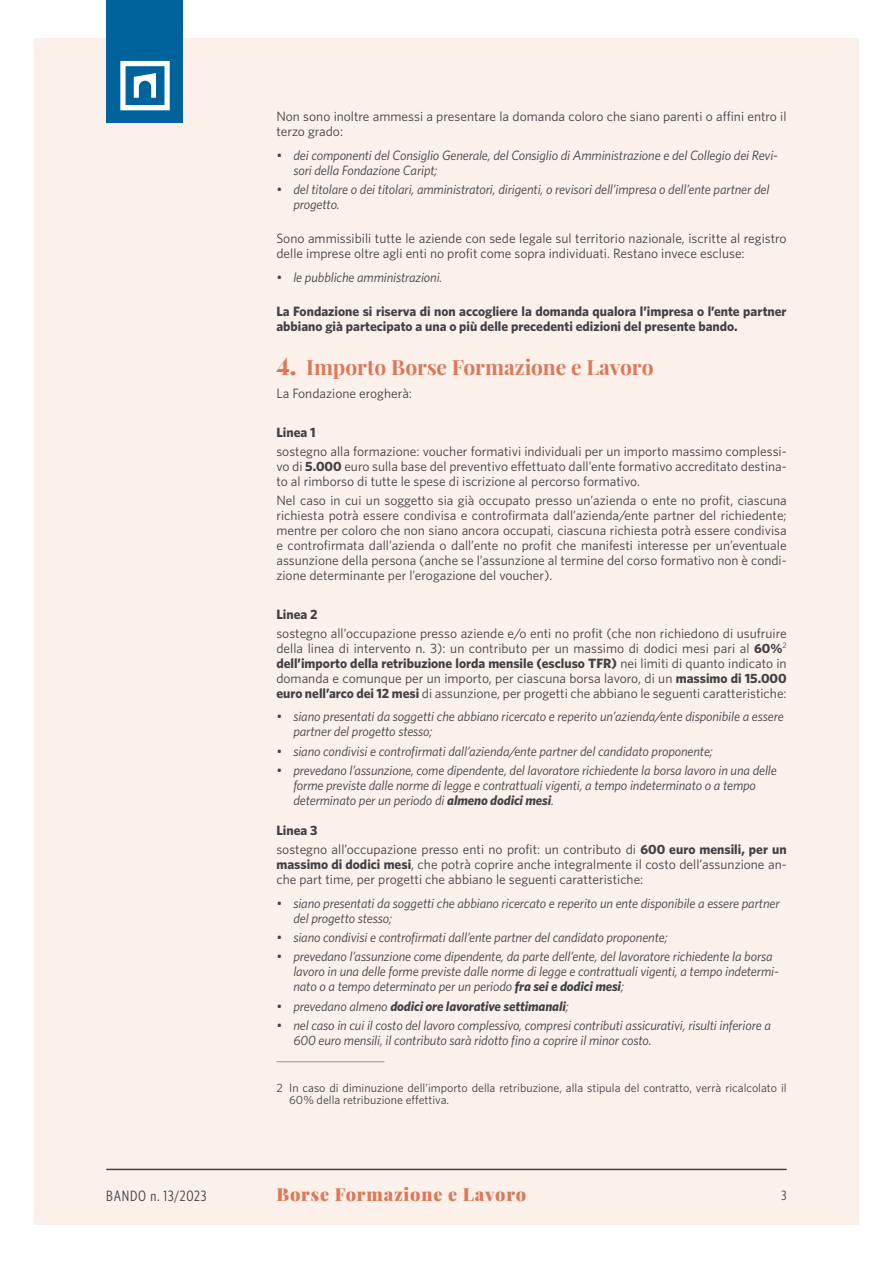
<style>
.page{position:relative;width:893px;height:1263px;background:#fff}
.page>*{position:absolute;margin:0;border:0;box-sizing:border-box;transform-origin:0 0}
.t1{font:700 21px "Playfair Display";color:#dc7857}
.t2{font:900 18px "Playfair Display";letter-spacing:.045em;color:#dc7857}
.t3{font:condensed 15px "Whitney HTF";letter-spacing:.05em;color:#414042}
.t4{font:13.5px/15px "Whitney HTF";color:#414042}
.t5{font:italic 13.5px/15px "Whitney HTF";letter-spacing:-.01em;color:#414042}
.t6{font:700 13.5px/15px "Whitney HTF";color:#414042}
.t7{font:italic 700 13.5px "Whitney HTF";letter-spacing:-.01em;color:#414042}
.t8{font:condensed 13.5px "Whitney HTF";color:#414042}
.t9{font:12px/12px "Whitney HTF";color:#414042}
.s1{font-family:"Playfair Display SC";font-weight:900;font-size:24px}
.s2{font-weight:700}
.s3{font-weight:400}
</style>
<div class="page">
<div style="left:34px;top:38px;width:825px;height:1187px;background:#fbf0ea"></div>
<hr style="left:106px;top:1169px;width:681px;height:1px;background:#414042">
<div style="left:106px;top:0;width:77px;height:123px;background:#00639c"></div>
<svg style="left:120px;top:61px;width:50px;height:49px"></svg>
<hr style="left:276px;top:1061px;width:108px;height:1px;background:#939598">
<p class="t4" style="left:276px;top:109px;width:512px">Non sono inoltre ammessi a presentare la domanda coloro che siano parenti o affini entro il terzo grado:</p>
<p class="t5" style="left:293px;top:147px;width:486px;text-indent:-17px">• dei componenti del Consiglio Generale, del Consiglio di Amministrazione e del Collegio dei Revi&shy;sori della Fondazione Caript;</p>
<p class="t5" style="left:293px;top:181px;width:478px;text-indent:-17px">• del titolare o dei titolari, amministratori, dirigenti, o revisori dell’impresa o dell’ente partner del progetto.</p>
<p class="t4" style="left:276px;top:231px;width:512px">Sono ammissibili tutte le aziende con sede legale sul territorio nazionale, iscritte al registro delle imprese oltre agli enti no profit come sopra individuati. Restano invece escluse:</p>
<p class="t5" style="left:276px;top:269px;width:168px">• le pubbliche amministrazioni.</p>
<p class="t6" style="left:276px;top:303px;width:512px">La Fondazione si riserva di non accogliere la domanda qualora l’impresa o l’ente partner abbiano già partecipato a una o più delle precedenti edizioni del presente bando.</p>
<h1 class="t1" style="left:276px;top:353px;width:379px"><span class="s1">4.</span> Importo Borse Formazione e Lavoro</h1>
<p class="t4" style="left:276px;top:386px;width:137px">La Fondazione erogherà:</p>
<p class="t6" style="left:276px;top:424px;width:41px">Linea 1</p>
<p class="t4" style="left:276px;top:443px;width:512px;text-align:justify">sostegno alla formazione: voucher formativi individuali per un importo massimo complessi&shy;vo di <span class="s2">5.000</span> euro sulla base del preventivo effettuato dall’ente formativo accreditato destina&shy;to al rimborso di tutte le spese di iscrizione al percorso formativo.</p>
<p class="t4" style="left:276px;top:493px;width:512px;text-align:justify">Nel caso in cui un soggetto sia già occupato presso un’azienda o ente no profit, ciascuna richiesta potrà essere condivisa e controfirmata dall’azienda/ente partner del richiedente; mentre per coloro che non siano ancora occupati, ciascuna richiesta potrà essere condivisa e controfirmata dall’azienda o dall’ente no profit che manifesti interesse per un’eventuale assunzione della persona (anche se l’assunzione al termine del corso formativo non è condi&shy;zione determinante per l’erogazione del voucher).</p>
<p class="t6" style="left:276px;top:606px;width:43px">Linea 2</p>
<p class="t4" style="left:276px;top:625px;width:512px;text-align:justify">sostegno all’occupazione presso aziende e/o enti no profit (che non richiedono di usufruire della linea di intervento n. 3): un contributo per un massimo di dodici mesi pari al <span class="s2">60%</span><sup>2 </sup><span class="s2">dell’importo della retribuzione lorda mensile (escluso TFR)</span> nei limiti di quanto indicato in domanda e comunque per un importo, per ciascuna borsa lavoro, di un <span class="s2">massimo di 15.000 euro nell’arco dei 12 mesi</span> di assunzione, per progetti che abbiano le seguenti caratteristiche:</p>
<p class="t5" style="left:293px;top:709px;width:492px;text-indent:-17px">• siano presentati da soggetti che abbiano ricercato e reperito un’azienda/ente disponibile a essere partner del progetto stesso;</p>
<p class="t5" style="left:276px;top:743px;width:438px">• siano condivisi e controfirmati dall’azienda/ente partner del candidato proponente;</p>
<p class="t5" style="left:293px;top:762px;width:485px;text-indent:-17px">• prevedano l’assunzione, come dipendente, del lavoratore richiedente la borsa lavoro in una delle forme previste dalle norme di legge e contrattuali vigenti, a tempo indeterminato o a tempo determinato per un periodo di <span class="s2">almeno dodici mesi</span>.</p>
<p class="t4" style="left:276px;top:820px;width:512px;line-height:19.2px"><span class="s2">Linea 3<br></span>sostegno all’occupazione presso enti no profit: un contributo di <span class="s2">600 euro mensili, per un</span></p>
<p class="t4" style="left:276px;top:857px;width:512px"><span class="s2">massimo di dodici mesi</span>, che potrà coprire anche integralmente il costo dell’assunzione an&shy;che part time, per progetti che abbiano le seguenti caratteristiche:</p>
<p class="t5" style="left:293px;top:895px;width:488px;text-indent:-17px">• siano presentati da soggetti che abbiano ricercato e reperito un ente disponibile a essere partner del progetto stesso;</p>
<p class="t5" style="left:276px;top:929px;width:393px">• siano condivisi e controfirmati dall’ente partner del candidato proponente;</p>
<p class="t5" style="left:293px;top:949px;width:487px;text-indent:-17px">• prevedano l’assunzione come dipendente, da parte dell’ente, del lavoratore richiedente la borsa lavoro in una delle forme previste dalle norme di legge e contrattuali vigenti, a tempo indetermi&shy;nato o a tempo determinato per un periodo <span class="s2">fra sei e dodici mesi</span>;</p>
<p class="t7" style="left:276px;top:998px;width:294px"><span class="s3">• prevedano almeno</span> dodici ore lavorative settimanali<span class="s3">;</span></p>
<p class="t5" style="left:293px;top:1017px;width:479px;text-indent:-17px">• nel caso in cui il costo del lavoro complessivo, compresi contributi assicurativi, risulti inferiore a<br>600 euro mensili, il contributo sarà ridotto fino a coprire il minor costo.</p>
<p class="t9" style="left:289px;top:1081px;width:499px;text-indent:-13px">2 In caso di diminuzione dell’importo della retribuzione, alla stipula del contratto, verrà ricalcolato il<br>60% della retribuzione effettiva.</p>
<p class="t3" style="left:106px;top:1187px;width:102px">BANDO n. 13/2023</p>
<h2 class="t2" style="left:276px;top:1182px;width:251px">Borse Formazione e Lavoro</h2>
<p class="t8" style="left:782px;top:1188px;width:7px">3</p>
</div>
